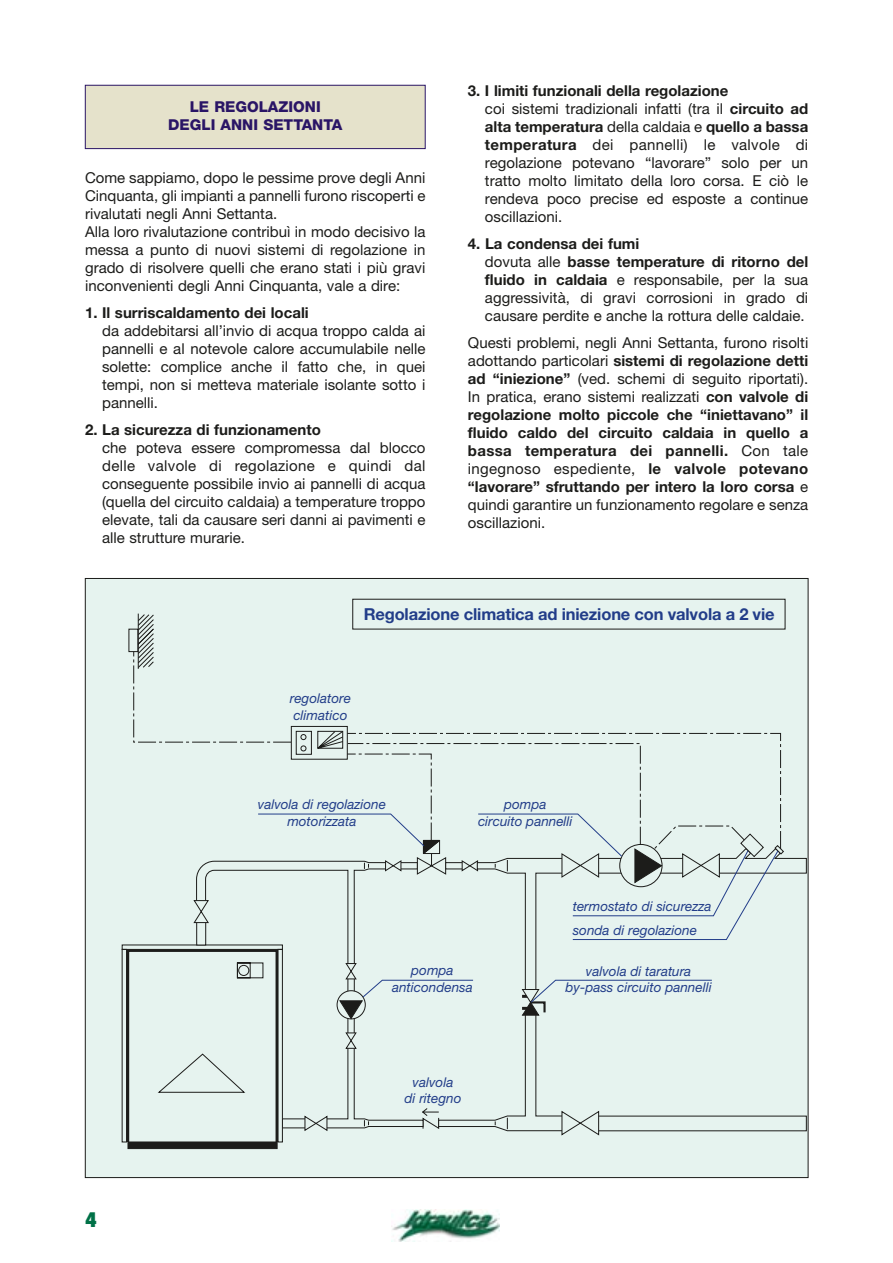
<style>
.page{position:relative;width:893px;height:1263px;background:#fff}
.page>*{position:absolute;margin:0;border:0;box-sizing:border-box;transform-origin:0 0}
.t1{font:800 condensed 19.5px "Futura";color:#007147}
.t2{font:700 16.5px "Helvetica Neue";letter-spacing:-.01em;color:#223d89}
.t3{font:15px/18px "Helvetica Neue";color:#1c1c1a}
.t4{font:700 15px "Helvetica Neue";color:#1c1c1a}
.t5{font:800 15px/18px "Helvetica Neue";color:#2a1566;text-align:center}
.t6{font:italic 13.5px/16.5px "Helvetica Neue";color:#223d89;text-align:center}
.s1{font-weight:700}
</style>
<div class="page">
<img style="left:391px;top:1210px;width:108px;height:32px">
<div style="left:85px;top:85px;width:340px;height:64px;background:#e5e2cb"></div>
<div style="left:85px;top:85px;width:340px;height:64px;border:1px solid #2a1566"></div>
<div style="left:85px;top:578px;width:723px;height:600px;background:#e6f3ef"></div>
<svg style="left:128px;top:629px;width:10px;height:23px"></svg>
<svg style="left:133px;top:613px;width:158px;height:130px"></svg>
<svg style="left:334px;top:733px;width:447px;height:93px"></svg>
<div style="left:291px;top:726px;width:57px;height:34px;background:#e6f3ef;border:1px solid #1c1c1a"></div>
<div style="left:296px;top:731px;width:16px;height:24px;background:#e6f3ef;border:1px solid #1c1c1a"></div>
<svg style="left:300px;top:734px;width:6px;height:17px"></svg>
<svg style="left:317px;top:731px;width:26px;height:18px"></svg>
<svg style="left:121px;top:826px;width:685px;height:323px"></svg>
<div style="left:352px;top:599px;width:433px;height:31px;border:1px solid #1c1c1a"></div>
<svg style="left:258px;top:814px;width:520px;height:189px"></svg>
<p class="t5" style="left:168px;top:99px;width:176px">LE REGOLAZIONI<br>DEGLI ANNI SETTANTA</p>
<p class="t3" style="left:85px;top:170px;width:342px">Come sappiamo, dopo le pessime prove degli Anni Cinquanta, gli impianti a pannelli furono riscoperti e rivalutati negli Anni Settanta.<br>Alla loro rivalutazione contribuì in modo decisivo la messa a punto di nuovi sistemi di regolazione in grado di risolvere quelli che erano stati i più gravi inconvenienti degli Anni Cinquanta, vale a dire:</p>
<p class="t4" style="left:85px;top:307px;width:225px">1. Il surriscaldamento dei locali</p>
<p class="t3" style="left:102px;top:323px;width:325px;text-align:justify">da addebitarsi all’invio di acqua troppo calda ai pannelli e al notevole calore accumulabile nelle solette: complice anche il fatto che, in quei tempi, non si metteva materiale isolante sotto i pannelli.</p>
<p class="t4" style="left:85px;top:424px;width:237px">2. La sicurezza di funzionamento</p>
<p class="t3" style="left:102px;top:440px;width:325px;text-align:justify">che poteva essere compromessa dal blocco delle valvole di regolazione e quindi dal conseguente possibile invio ai pannelli di acqua (quella del circuito caldaia) a temperature troppo elevate, tali da causare seri danni ai pavimenti e alle strutture murarie.</p>
<p class="t3" style="left:485px;top:83px;width:325px;text-indent:-17px"><span class="s1">3. I limiti funzionali della regolazione<br></span>coi sistemi tradizionali infatti (tra il <span class="s1">circuito ad alta temperatura</span> della caldaia e <span class="s1">quello a bassa temperatura</span> dei pannelli) le valvole di regolazione potevano “lavorare” solo per un tratto molto limitato della loro corsa. E ciò le rendeva poco precise ed esposte a continue oscillazioni.</p>
<p class="t3" style="left:485px;top:236px;width:325px;text-indent:-17px"><span class="s1">4. La condensa dei fumi<br></span>dovuta alle <span class="s1">basse temperature di ritorno del fluido in caldaia</span> e responsabile, per la sua aggressività, di gravi corrosioni in grado di causare perdite e anche la rottura delle caldaie.</p>
<p class="t3" style="left:468px;top:335px;width:342px;text-align:justify">Questi problemi, negli Anni Settanta, furono risolti adottando particolari <span class="s1">sistemi di regolazione detti ad “iniezione”</span> (ved. schemi di seguito riportati).<br>In pratica, erano sistemi realizzati <span class="s1">con valvole di regolazione molto piccole che “iniettavano” il fluido caldo del circuito caldaia in quello a bassa temperatura dei pannelli.</span> Con tale ingegnoso espediente, <span class="s1">le valvole potevano “lavorare” sfruttando per intero la loro corsa</span> e quindi garantire un funzionamento regolare e senza oscillazioni.</p>
<p class="t2" style="left:363px;top:608px;width:412px">Regolazione climatica ad iniezione con valvola a 2 vie</p>
<p class="t6" style="left:290px;top:691px;width:63px;text-align:left">regolatore climatico</p>
<p class="t6" style="left:258px;top:797px;width:130px">valvola di regolazione motorizzata</p>
<p class="t6" style="left:478px;top:797px;width:96px">pompa<br>circuito pannelli</p>
<p class="t6" style="left:572px;top:896px;width:140px;line-height:24px;text-align:left">termostato di sicurezza sonda di regolazione</p>
<p class="t6" style="left:392px;top:964px;width:82px">pompa anticondensa</p>
<p class="t6" style="left:565px;top:964px;width:148px">valvola di taratura by-pass circuito pannelli</p>
<h1 class="t1" style="left:85px;top:1212px;width:13px">4</h1>
<p class="t6" style="left:404px;top:1075px;width:58px">valvola<br>di ritegno</p>
</div>
